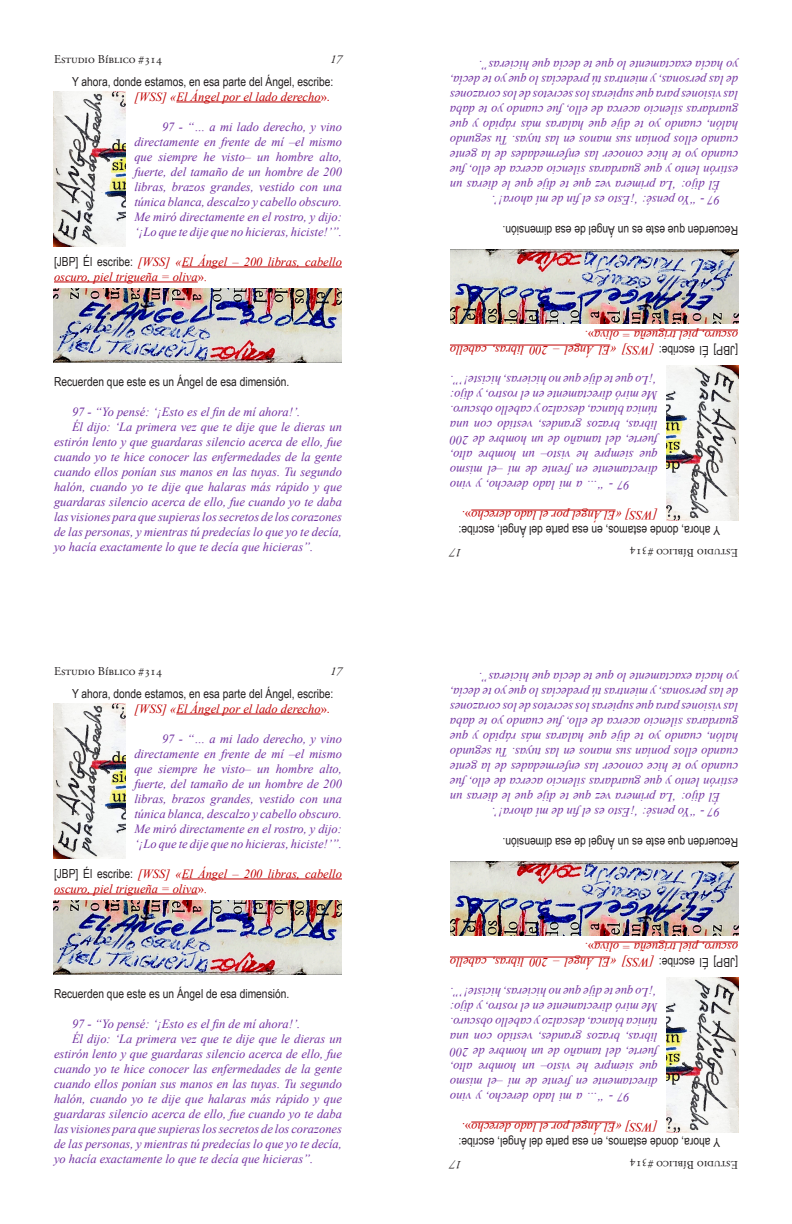
<style>
.page{position:relative;width:792px;height:1224px;background:#fff}
.page>*{position:absolute;margin:0;border:0;box-sizing:border-box;transform-origin:0 0}
.t1{font:italic 12.5px/15px "Times New Roman";color:#7030a0;text-align:justify}
.t2{font:italic 12.5px/15px "Times New Roman";color:#c00000}
.t3{font:12.5px "Arial Narrow";color:#231f20}
.t4{font:12px "Adobe Garamond Pro";color:#231f20}
.t5{font:italic 12px "Adobe Garamond Pro";color:#231f20}
.s1{font-style:normal}
.s2{font-family:"Arial Narrow";font-style:normal}
.s3{font-family:"Arial Narrow";font-style:normal;color:#231f20}
</style>
<div class="page">
<hr style="left:176px;top:102px;width:145px;height:1px;background:#c00000">
<hr style="left:182px;top:267px;width:160px;height:1px;background:#c00000">
<hr style="left:54px;top:282px;width:144px;height:1px;background:#c00000">
<img style="left:54px;top:92px;width:71px;height:155px">
<img style="left:54px;top:288px;width:288px;height:75px">
<hr style="left:471px;top:510px;width:145px;height:1px;background:#c00000">
<hr style="left:450px;top:345px;width:160px;height:1px;background:#c00000">
<hr style="left:594px;top:330px;width:144px;height:1px;background:#c00000">
<img style="left:667px;top:365px;width:71px;height:155px">
<img style="left:450px;top:249px;width:288px;height:75px">
<hr style="left:176px;top:714px;width:145px;height:1px;background:#c00000">
<hr style="left:182px;top:879px;width:160px;height:1px;background:#c00000">
<hr style="left:54px;top:894px;width:144px;height:1px;background:#c00000">
<img style="left:54px;top:704px;width:71px;height:155px">
<img style="left:54px;top:900px;width:288px;height:75px">
<hr style="left:471px;top:1122px;width:145px;height:1px;background:#c00000">
<hr style="left:450px;top:957px;width:160px;height:1px;background:#c00000">
<hr style="left:594px;top:942px;width:144px;height:1px;background:#c00000">
<img style="left:667px;top:977px;width:71px;height:155px">
<img style="left:450px;top:861px;width:288px;height:75px">
<p class="t4" style="left:54px;top:52px;width:110px">Estudio Bíblico #314</p>
<p class="t5" style="left:330px;top:52px;width:13px">17</p>
<p class="t3" style="left:72px;top:72px;width:263px">Y ahora, donde estamos, en esa parte del Ángel, escribe:</p>
<p class="t2" style="left:134px;top:89px;width:197px">[WSS] «El Ángel por el lado derecho<span class="s1">»</span><span class="s2">.</span></p>
<p class="t1" style="left:134px;top:119px;width:209px;text-indent:28px">97 - “… a mi lado derecho, y vino directamente en frente de mí –el mismo que siempre he visto– un hombre alto, fuerte, del tamaño de un hombre de 200 libras, brazos grandes, vestido con una túnica blanca, descalzo y cabello obscuro.<br>Me miró directamente en el rostro, y dijo: ‘¡Lo que te dije que no hicieras, hiciste!’”.</p>
<p class="t2" style="left:54px;top:254px;width:290px"><span class="s3">[JBP] Él escribe:</span> [WSS] «El Ángel – 200 libras, cabello oscuro, piel trigueña = oliva<span class="s1">».</span></p>
<p class="t1" style="left:738px;top:73px;width:261px;rotate:-180deg">yo hacía exactamente lo que te decía que hicieras”.</p>
<p class="t1" style="left:738px;top:88px;width:289px;rotate:-180deg">de las personas, y mientras tú predecías lo que yo te decía,</p>
<p class="t1" style="left:738px;top:103px;width:290px;rotate:-180deg">las visiones para que supieras los secretos de los corazones</p>
<p class="t1" style="left:738px;top:118px;width:290px;rotate:-180deg">guardaras silencio acerca de ello, fue cuando yo te daba</p>
<p class="t1" style="left:738px;top:133px;width:290px;rotate:-180deg">halón, cuando yo te dije que halaras más rápido y que</p>
<p class="t1" style="left:738px;top:148px;width:290px;rotate:-180deg">cuando ellos ponían sus manos en las tuyas. Tu segundo</p>
<p class="t1" style="left:738px;top:163px;width:289px;rotate:-180deg">cuando yo te hice conocer las enfermedades de la gente</p>
<p class="t1" style="left:738px;top:178px;width:290px;rotate:-180deg">estirón lento y que guardaras silencio acerca de ello, fue</p>
<p class="t1" style="left:720px;top:193px;width:272px;rotate:-180deg">Él dijo: ‘La primera vez que te dije que le dieras un</p>
<p class="t1" style="left:720px;top:208px;width:230px;rotate:-180deg">97 - “Yo pensé: ‘¡Esto es el fin de mí ahora!’.</p>
<p class="t3" style="left:738px;top:240px;width:237px;rotate:-180deg">Recuerden que este es un Ángel de esa dimensión.</p>
<p class="t2" style="left:738px;top:358px;width:290px;rotate:-180deg"><span class="s3">[JBP] Él escribe:</span> [WSS] «El Ángel – 200 libras, cabello oscuro, piel trigueña = oliva<span class="s1">».</span></p>
<p class="t1" style="left:658px;top:493px;width:209px;text-indent:28px;rotate:-180deg">97 - “… a mi lado derecho, y vino directamente en frente de mí –el mismo que siempre he visto– un hombre alto, fuerte, del tamaño de un hombre de 200 libras, brazos grandes, vestido con una túnica blanca, descalzo y cabello obscuro.<br>Me miró directamente en el rostro, y dijo: ‘¡Lo que te dije que no hicieras, hiciste!’”.</p>
<p class="t3" style="left:54px;top:372px;width:237px">Recuerden que este es un Ángel de esa dimensión.</p>
<p class="t1" style="left:72px;top:404px;width:230px">97 - “Yo pensé: ‘¡Esto es el fin de mí ahora!’.</p>
<p class="t1" style="left:72px;top:419px;width:272px">Él dijo: ‘La primera vez que te dije que le dieras un</p>
<p class="t1" style="left:54px;top:434px;width:290px">estirón lento y que guardaras silencio acerca de ello, fue</p>
<p class="t1" style="left:54px;top:449px;width:289px">cuando yo te hice conocer las enfermedades de la gente</p>
<p class="t1" style="left:54px;top:464px;width:290px">cuando ellos ponían sus manos en las tuyas. Tu segundo</p>
<p class="t1" style="left:54px;top:479px;width:290px">halón, cuando yo te dije que halaras más rápido y que</p>
<p class="t1" style="left:54px;top:494px;width:290px">guardaras silencio acerca de ello, fue cuando yo te daba</p>
<p class="t1" style="left:54px;top:509px;width:290px">las visiones para que supieras los secretos de los corazones</p>
<p class="t1" style="left:54px;top:524px;width:289px">de las personas, y mientras tú predecías lo que yo te decía,</p>
<p class="t1" style="left:54px;top:539px;width:261px">yo hacía exactamente lo que te decía que hicieras”.</p>
<p class="t5" style="left:462px;top:560px;width:13px;rotate:-180deg">17</p>
<p class="t4" style="left:738px;top:560px;width:110px;rotate:-180deg">Estudio Bíblico #314</p>
<p class="t2" style="left:658px;top:523px;width:197px;rotate:-180deg">[WSS] «El Ángel por el lado derecho <span class="s2">.</span><span class="s1">»</span></p>
<p class="t3" style="left:720px;top:540px;width:263px;rotate:-180deg">Y ahora, donde estamos, en esa parte del Ángel, escribe:</p>
<p class="t4" style="left:54px;top:664px;width:110px">Estudio Bíblico #314</p>
<p class="t5" style="left:330px;top:664px;width:13px">17</p>
<p class="t3" style="left:72px;top:684px;width:263px">Y ahora, donde estamos, en esa parte del Ángel, escribe:</p>
<p class="t2" style="left:134px;top:701px;width:197px">[WSS] «El Ángel por el lado derecho<span class="s1">»</span><span class="s2">.</span></p>
<p class="t1" style="left:134px;top:731px;width:209px;text-indent:28px">97 - “… a mi lado derecho, y vino directamente en frente de mí –el mismo que siempre he visto– un hombre alto, fuerte, del tamaño de un hombre de 200 libras, brazos grandes, vestido con una túnica blanca, descalzo y cabello obscuro.<br>Me miró directamente en el rostro, y dijo: ‘¡Lo que te dije que no hicieras, hiciste!’”.</p>
<p class="t2" style="left:54px;top:866px;width:290px"><span class="s3">[JBP] Él escribe:</span> [WSS] «El Ángel – 200 libras, cabello oscuro, piel trigueña = oliva<span class="s1">».</span></p>
<p class="t1" style="left:738px;top:685px;width:261px;rotate:-180deg">yo hacía exactamente lo que te decía que hicieras”.</p>
<p class="t1" style="left:738px;top:700px;width:289px;rotate:-180deg">de las personas, y mientras tú predecías lo que yo te decía,</p>
<p class="t1" style="left:738px;top:715px;width:290px;rotate:-180deg">las visiones para que supieras los secretos de los corazones</p>
<p class="t1" style="left:738px;top:730px;width:290px;rotate:-180deg">guardaras silencio acerca de ello, fue cuando yo te daba</p>
<p class="t1" style="left:738px;top:745px;width:290px;rotate:-180deg">halón, cuando yo te dije que halaras más rápido y que</p>
<p class="t1" style="left:738px;top:760px;width:290px;rotate:-180deg">cuando ellos ponían sus manos en las tuyas. Tu segundo</p>
<p class="t1" style="left:738px;top:775px;width:289px;rotate:-180deg">cuando yo te hice conocer las enfermedades de la gente</p>
<p class="t1" style="left:738px;top:790px;width:290px;rotate:-180deg">estirón lento y que guardaras silencio acerca de ello, fue</p>
<p class="t1" style="left:720px;top:805px;width:272px;rotate:-180deg">Él dijo: ‘La primera vez que te dije que le dieras un</p>
<p class="t1" style="left:720px;top:820px;width:230px;rotate:-180deg">97 - “Yo pensé: ‘¡Esto es el fin de mí ahora!’.</p>
<p class="t3" style="left:738px;top:852px;width:237px;rotate:-180deg">Recuerden que este es un Ángel de esa dimensión.</p>
<p class="t2" style="left:738px;top:970px;width:290px;rotate:-180deg"><span class="s3">[JBP] Él escribe:</span> [WSS] «El Ángel – 200 libras, cabello oscuro, piel trigueña = oliva<span class="s1">».</span></p>
<p class="t1" style="left:658px;top:1105px;width:209px;text-indent:28px;rotate:-180deg">97 - “… a mi lado derecho, y vino directamente en frente de mí –el mismo que siempre he visto– un hombre alto, fuerte, del tamaño de un hombre de 200 libras, brazos grandes, vestido con una túnica blanca, descalzo y cabello obscuro.<br>Me miró directamente en el rostro, y dijo: ‘¡Lo que te dije que no hicieras, hiciste!’”.</p>
<p class="t3" style="left:54px;top:984px;width:237px">Recuerden que este es un Ángel de esa dimensión.</p>
<p class="t1" style="left:72px;top:1016px;width:230px">97 - “Yo pensé: ‘¡Esto es el fin de mí ahora!’.</p>
<p class="t1" style="left:72px;top:1031px;width:272px">Él dijo: ‘La primera vez que te dije que le dieras un</p>
<p class="t1" style="left:54px;top:1046px;width:290px">estirón lento y que guardaras silencio acerca de ello, fue</p>
<p class="t1" style="left:54px;top:1061px;width:289px">cuando yo te hice conocer las enfermedades de la gente</p>
<p class="t1" style="left:54px;top:1076px;width:290px">cuando ellos ponían sus manos en las tuyas. Tu segundo</p>
<p class="t1" style="left:54px;top:1091px;width:290px">halón, cuando yo te dije que halaras más rápido y que</p>
<p class="t1" style="left:54px;top:1106px;width:290px">guardaras silencio acerca de ello, fue cuando yo te daba</p>
<p class="t1" style="left:54px;top:1121px;width:290px">las visiones para que supieras los secretos de los corazones</p>
<p class="t1" style="left:54px;top:1136px;width:289px">de las personas, y mientras tú predecías lo que yo te decía,</p>
<p class="t1" style="left:54px;top:1151px;width:261px">yo hacía exactamente lo que te decía que hicieras”.</p>
<p class="t5" style="left:462px;top:1172px;width:13px;rotate:-180deg">17</p>
<p class="t4" style="left:738px;top:1172px;width:110px;rotate:-180deg">Estudio Bíblico #314</p>
<p class="t2" style="left:658px;top:1135px;width:197px;rotate:-180deg">[WSS] «El Ángel por el lado derecho <span class="s2">.</span><span class="s1">»</span></p>
<p class="t3" style="left:720px;top:1152px;width:263px;rotate:-180deg">Y ahora, donde estamos, en esa parte del Ángel, escribe:</p>
</div>
